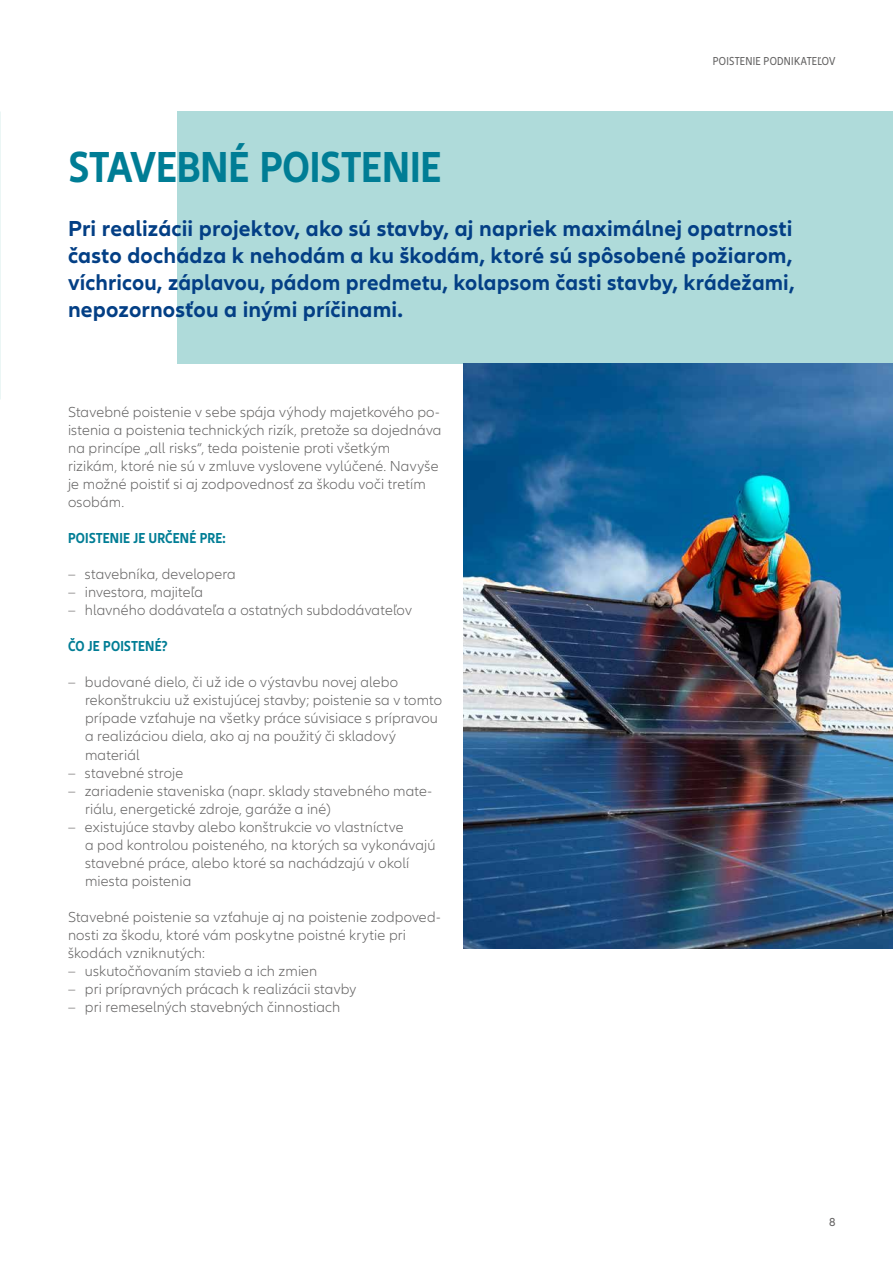
<style>
.page{position:relative;width:893px;height:1263px;background:#fff}
.page>*{position:absolute;margin:0;border:0;box-sizing:border-box;transform-origin:0 0}
.t1{font:700 condensed 45px "Allianz Neo";letter-spacing:-.005em;color:#007d95}
.t2{font:700 22.5px/27px "Allianz Neo";letter-spacing:.005em;color:#033f85;text-align:justify}
.t3{font:300 15px/18px "Allianz Neo";letter-spacing:.01em;color:#646363}
.t4{font:700 condensed 15px "Allianz Neo";letter-spacing:.01em;color:#007d95}
.t5{font:condensed 12px "Allianz Neo";letter-spacing:.025em;color:#646363}
.t6{font:12px "Allianz Neo";color:#646363}
</style>
<div class="page">
<div style="left:178px;top:111px;width:715px;height:252px;background:#afdbda"></div>
<img style="left:463px;top:363px;width:430px;height:585px">
<p class="t5" style="left:713px;top:55px;width:124px">POISTENIE PODNIKATEĽOV</p>
<h1 class="t1" style="left:68px;top:141px;width:375px">STAVEBNÉ POISTENIE</h1>
<p class="t2" style="left:68px;top:215px;width:728px">Pri realizácii projektov, ako sú stavby, aj napriek maximálnej opatrnosti často dochádza k nehodám a ku škodám, ktoré sú spôsobené požiarom, víchricou, záplavou, pádom predmetu, kolapsom časti stavby, krádežami, nepozornosťou a inými príčinami.</p>
<p class="t3" style="left:68px;top:404px;width:375px">Stavebné poistenie v sebe spája výhody majetkového po&shy;istenia a poistenia technických rizík, pretože sa dojednáva na princípe „all risks“, teda poistenie proti všetkým rizikám, ktoré nie sú v zmluve vyslovene vylúčené. Navyše je možné poistiť si aj zodpovednosť za škodu voči tretím osobám.</p>
<p class="t4" style="left:68px;top:530px;width:159px">POISTENIE JE URČENÉ PRE:</p>
<p class="t3" style="left:68px;top:566px;width:169px">– stavebníka, developera</p>
<p class="t3" style="left:68px;top:584px;width:137px">– investora, majiteľa</p>
<p class="t3" style="left:68px;top:602px;width:345px">– hlavného dodávateľa a ostatných subdodávateľov</p>
<p class="t4" style="left:68px;top:638px;width:101px">ČO JE POISTENÉ?</p>
<p class="t3" style="left:85px;top:674px;width:359px;text-indent:-17px">– budované dielo, či už ide o výstavbu novej alebo rekonštrukciu už existujúcej stavby; poistenie sa v tomto prípade vzťahuje na všetky práce súvisiace s prípravou a realizáciou diela, ako aj na použitý či skladový materiál</p>
<p class="t3" style="left:68px;top:764px;width:117px">– stavebné stroje</p>
<p class="t3" style="left:85px;top:782px;width:348px;text-indent:-17px">– zariadenie staveniska (napr. sklady stavebného mate&shy;riálu, energetické zdroje, garáže a iné)</p>
<p class="t3" style="left:85px;top:818px;width:352px;text-indent:-17px">– existujúce stavby alebo konštrukcie vo vlastníctve<br>a pod kontrolou poisteného, na ktorých sa vykonávajú stavebné práce, alebo ktoré sa nachádzajú v okolí miesta poistenia</p>
<p class="t3" style="left:68px;top:908px;width:374px">Stavebné poistenie sa vzťahuje aj na poistenie zodpoved&shy;nosti za škodu, ktoré vám poskytne poistné krytie pri škodách vzniknutých:</p>
<p class="t3" style="left:68px;top:962px;width:251px">– uskutočňovaním stavieb a ich zmien</p>
<p class="t3" style="left:68px;top:980px;width:290px">– pri prípravných prácach k realizácii stavby</p>
<p class="t3" style="left:68px;top:998px;width:274px">– pri remeselných stavebných činnostiach</p>
<p class="t6" style="left:829px;top:1215px;width:8px">8</p>
</div>
